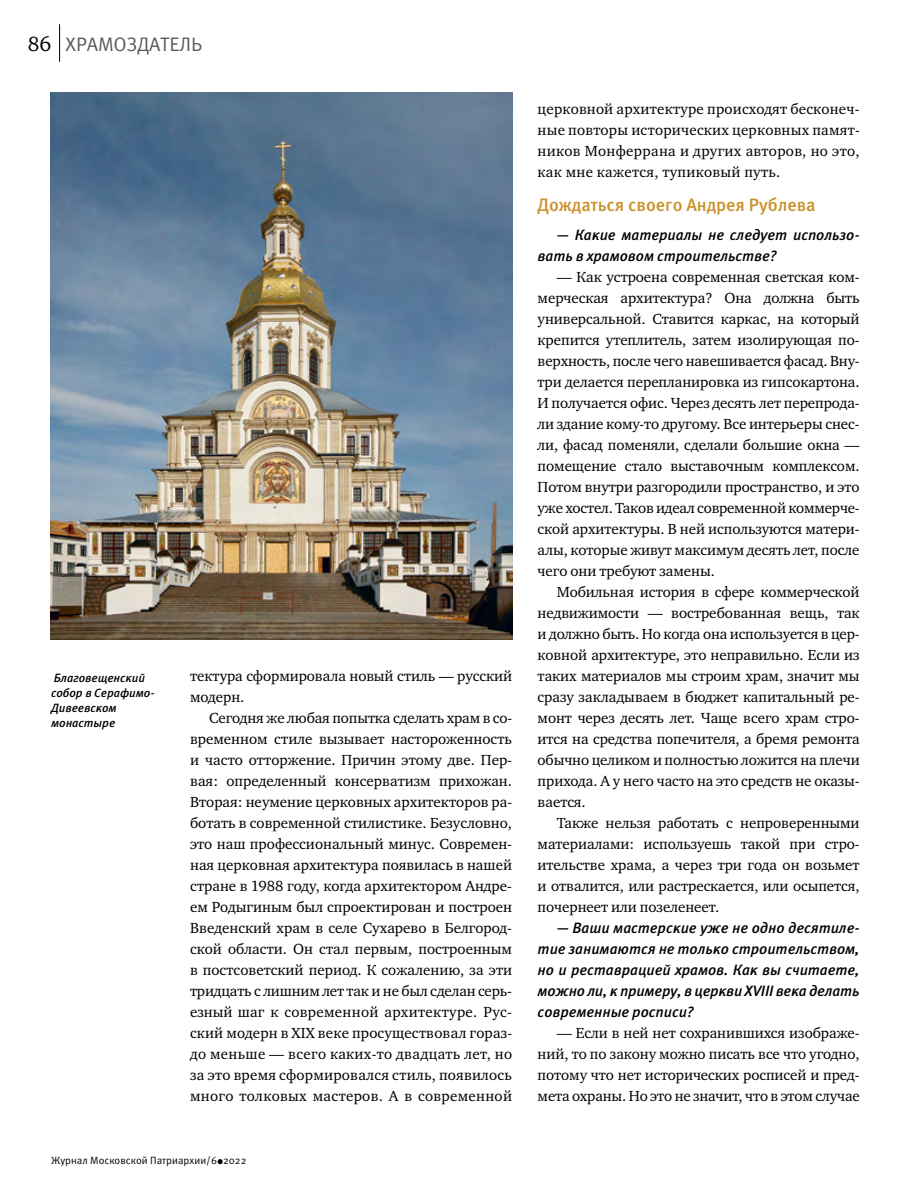
<style>
.page{position:relative;width:915px;height:1191px;background:#fff}
.page>*{position:absolute;margin:0;border:0;box-sizing:border-box;transform-origin:0 0}
.t1{font:19.5px "Meta Pro";letter-spacing:-.005em;color:#58595b}
.t2{font:500 18px "Meta Pro";letter-spacing:-.005em;color:#cb912b}
.t3{font:15px/21px "Charter ITC";letter-spacing:-.005em;color:#000;text-align:justify}
.t4{font:italic 500 15px/21px "Meta Pro";letter-spacing:-.005em;color:#000}
.t5{font:italic 500 12px/15px "Meta Pro";letter-spacing:-.005em;color:#000}
.t6{font:10.5px "Meta Pro";color:#000}
.s1{font-family:"Charter ITC";font-size:21px;color:#000}
</style>
<div class="page">
<svg style="left:217px;top:1159px;width:5px;height:5px"></svg>
<hr style="left:59px;top:24px;width:1px;height:38px;background:#000">
<img style="left:51px;top:93px;width:461px;height:546px">
<h1 class="t1" style="left:28px;top:32px;width:176px"><span class="s1">86</span> ХРАМОЗДАТЕЛЬ</h1>
<p class="t5" style="left:51px;top:670px;width:105px">Благовещенский собор в Серафимо-<br>Дивеевском монастыре</p>
<p class="t3" style="left:190px;top:665px;width:323px">тектура сформировала новый стиль — русский модерн.</p>
<p class="t3" style="left:190px;top:707px;width:323px;text-indent:19px">Сегодня же любая попытка сделать храм в со&shy;временном стиле вызывает настороженность и часто отторжение. Причин этому две. Пер&shy;вая: определенный консерватизм прихожан.<br>Вторая: неумение церковных архитекторов ра&shy;ботать в современной стилистике. Безусловно, это наш профессиональный минус. Современ&shy;ная церковная архитектура появилась в нашей стране в 1988 году, когда архитектором Андре&shy;ем Родыгиным был спроектирован и построен Введенский храм в селе Сухарево в Белгород&shy;ской области. Он стал первым, построенным в постсоветский период. К сожалению, за эти тридцать с лишним лет так и не был сделан серь&shy;езный шаг к современной архитектуре. Рус&shy;ский модерн в XIX веке просуществовал гораз&shy;до меньше — всего каких-то двадцать лет, но за это время сформировался стиль, появилось много толковых мастеров. А в современной</p>
<p class="t6" style="left:51px;top:1153px;width:197px">Журнал Московской Патриархии/6 2022</p>
<p class="t3" style="left:537px;top:98px;width:323px">церковной архитектуре происходят бесконеч&shy;ные повторы исторических церковных памят&shy;ников Монферрана и других авторов, но это, как мне кажется, тупиковый путь.</p>
<p class="t2" style="left:537px;top:193px;width:279px">Дождаться своего Андрея Рублева</p>
<p class="t4" style="left:537px;top:225px;width:323px;text-indent:19px">— Какие материалы не следует использо&shy;вать в храмовом строительстве?</p>
<p class="t3" style="left:537px;top:266px;width:323px;text-indent:19px">— Как устроена современная светская ком&shy;мерческая архитектура? Она должна быть универсальной. Ставится каркас, на который крепится утеплитель, затем изолирующая по&shy;верхность, после чего навешивается фасад. Вну&shy;три делается перепланировка из гипсокартона.<br>И получается офис. Через десять лет перепрода&shy;ли здание кому-то другому. Все интерьеры снес&shy;ли, фасад поменяли, сделали большие окна — помещение стало выставочным комплексом.<br>Потом внутри разгородили пространство, и это уже хостел. Таков идеал современной коммерче&shy;ской архитектуры. В ней используются матери&shy;алы, которые живут максимум десять лет, после чего они требуют замены.</p>
<p class="t3" style="left:537px;top:581px;width:323px;text-indent:19px">Мобильная история в сфере коммерческой недвижимости — востребованная вещь, так и должно быть. Но когда она используется в цер&shy;ковной архитектуре, это неправильно. Если из таких материалов мы строим храм, значит мы сразу закладываем в бюджет капитальный ре&shy;монт через десять лет. Чаще всего храм стро&shy;ится на средства попечителя, а бремя ремонта обычно целиком и полностью ложится на плечи прихода. А у него часто на это средств не оказы&shy;вается.</p>
<p class="t3" style="left:537px;top:812px;width:323px;text-indent:19px">Также нельзя работать с непроверенными материалами: используешь такой при стро&shy;ительстве храма, а через три года он возьмет и отвалится, или растрескается, или осыпется, почернеет или позеленеет.</p>
<p class="t4" style="left:537px;top:918px;width:323px;text-align:justify;text-indent:19px">— Ваши мастерские уже не одно десятиле&shy;тие занимаются не только строительством, но и реставрацией храмов. Как вы считаете, можно ли, к примеру, в церкви XVIII века делать современные росписи?</p>
<p class="t3" style="left:537px;top:1022px;width:323px;text-indent:19px">— Если в ней нет сохранившихся изображе&shy;ний, то по закону можно писать все что угодно, потому что нет исторических росписей и пред&shy;мета охраны. Но это не значит, что в этом случае</p>
</div>
